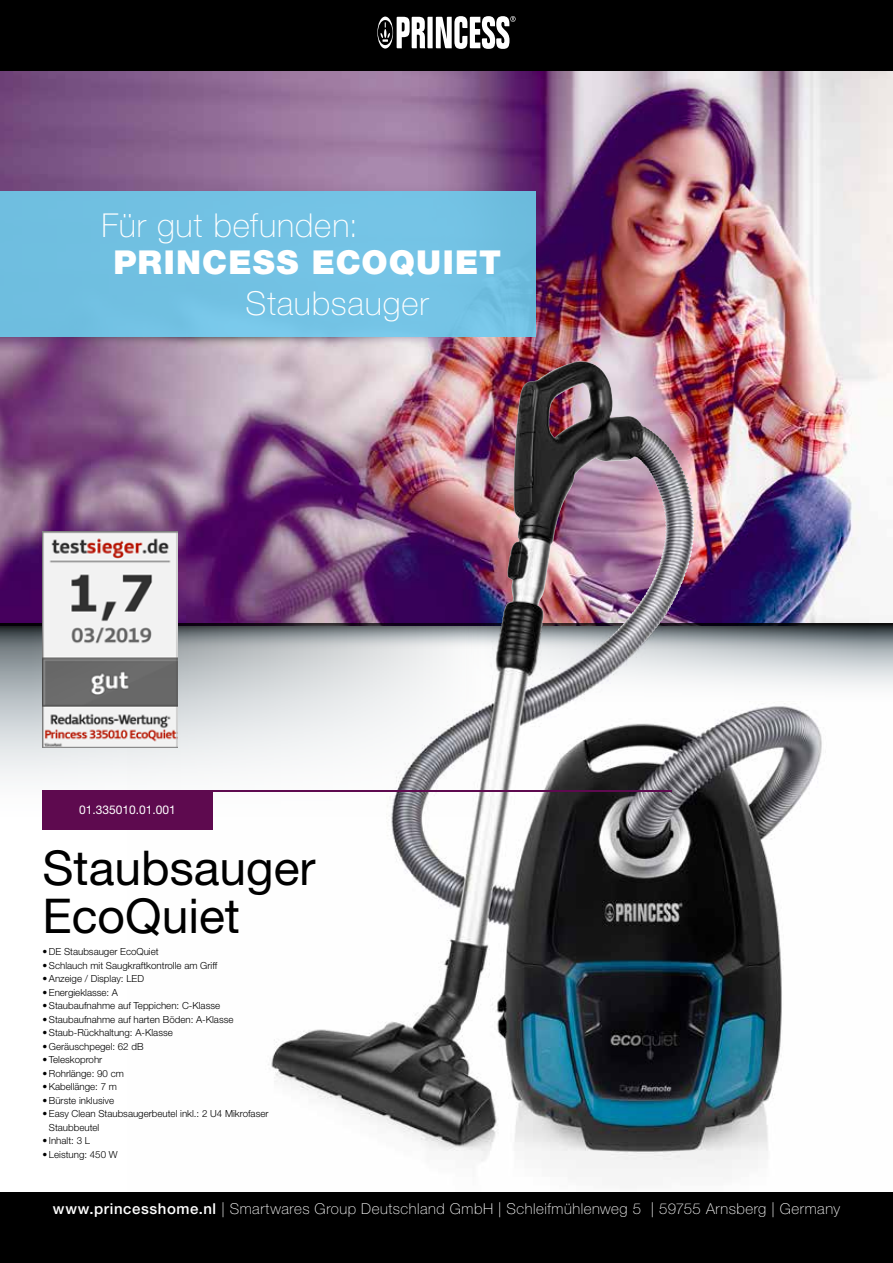
<style>
.page{position:relative;width:893px;height:1263px;background:#fff}
.page>*{position:absolute;margin:0;border:0;box-sizing:border-box;transform-origin:0 0}
.t1{font:48px/48px "Helvetica Neue LT Std";color:#000}
.t2{font:100 33px "Helvetica Neue LT Std";letter-spacing:.025em;color:#fff}
.t3{font:900 33px "Helvetica Neue LT Std";letter-spacing:.035em;color:#fff}
.t4{font:100 15px "Helvetica Neue LT Std";letter-spacing:.035em;color:#fff}
.t5{font:12px "Helvetica Neue LT Std";color:#fff}
.t6{font:300 9.75px/13.5px "Helvetica Neue LT Std";color:#000}
.s1{font-weight:500}
</style>
<div class="page">
<img style="left:128px;top:706px;width:765px;height:487px">
<img style="left:0;top:70px;width:893px;height:554px">
<div style="left:0;top:191px;width:536px;height:146px;background:#72c1e3"></div>
<svg style="left:0;top:337px;width:457px;height:15px;background:#ab92a8"></svg>
<svg style="left:561px;top:649px;width:332px;height:57px"></svg>
<svg style="left:561px;top:624px;width:332px;height:25px;background:#80868a"></svg>
<svg style="left:0;top:624px;width:392px;height:203px"></svg>
<img style="left:392px;top:367px;width:169px;height:476px">
<div style="left:0;top:0;width:893px;height:70px;background:#000"></div>
<svg style="left:377px;top:16px;width:139px;height:33px"></svg>
<div style="left:43px;top:790px;width:170px;height:39px;background:#5e0a4f"></div>
<hr style="left:43px;top:790px;width:629px;height:1px;background:#5e0a4f">
<div style="left:0;top:1193px;width:893px;height:70px;background:#000"></div>
<img style="left:43px;top:531px;width:135px;height:216px">
<h2 class="t2" style="left:101px;top:206px;width:258px">Für gut befunden:</h2>
<h2 class="t3" style="left:113px;top:243px;width:389px">PRINCESS ECOQUIET</h2>
<h2 class="t2" style="left:246px;top:284px;width:184px">Staubsauger</h2>
<p class="t5" style="left:79px;top:802px;width:98px">01.335010.01.001</p>
<h1 class="t1" style="left:43px;top:843px;width:274px">Staubsauger<br>EcoQuiet</h1>
<p class="t6" style="left:43px;top:945px;width:118px">•DE Staubsauger EcoQuiet</p>
<p class="t6" style="left:43px;top:958px;width:176px">•Schlauch mit Saugkraftkontrolle am Griff</p>
<p class="t6" style="left:43px;top:972px;width:103px">•Anzeige / Display: LED</p>
<p class="t6" style="left:43px;top:985px;width:77px">• Energieklasse: A</p>
<p class="t6" style="left:43px;top:999px;width:179px">•Staubaufnahme auf Teppichen: C-Klasse</p>
<p class="t6" style="left:43px;top:1012px;width:192px">•Staubaufnahme auf harten Böden: A-Klasse</p>
<p class="t6" style="left:43px;top:1026px;width:132px">•Staub-Rückhaltung: A-Klasse</p>
<p class="t6" style="left:43px;top:1039px;width:103px">• Geräuschpegel: 62 dB</p>
<p class="t6" style="left:43px;top:1053px;width:61px">• Teleskoprohr</p>
<p class="t6" style="left:43px;top:1066px;width:83px">•Rohrlänge: 90 cm</p>
<p class="t6" style="left:43px;top:1080px;width:76px">•Kabellänge: 7 m</p>
<p class="t6" style="left:43px;top:1093px;width:73px">•Bürste inklusive</p>
<p class="t6" style="left:49px;top:1107px;width:221px;text-indent:-6px">• Easy Clean Staubsaugerbeutel inkl.: 2 U4 Mikrofaser<br>Staubbeutel</p>
<p class="t6" style="left:43px;top:1134px;width:49px">• Inhalt: 3 L</p>
<p class="t6" style="left:43px;top:1147px;width:77px">• Leistung: 450 W</p>
<h3 class="t4" style="left:53px;top:1200px;width:789px"><span class="s1">www.princesshome.nl</span> | Smartwares Group Deutschland GmbH | Schleifmühlenweg 5 | 59755 Arnsberg | Germany</h3>
</div>
